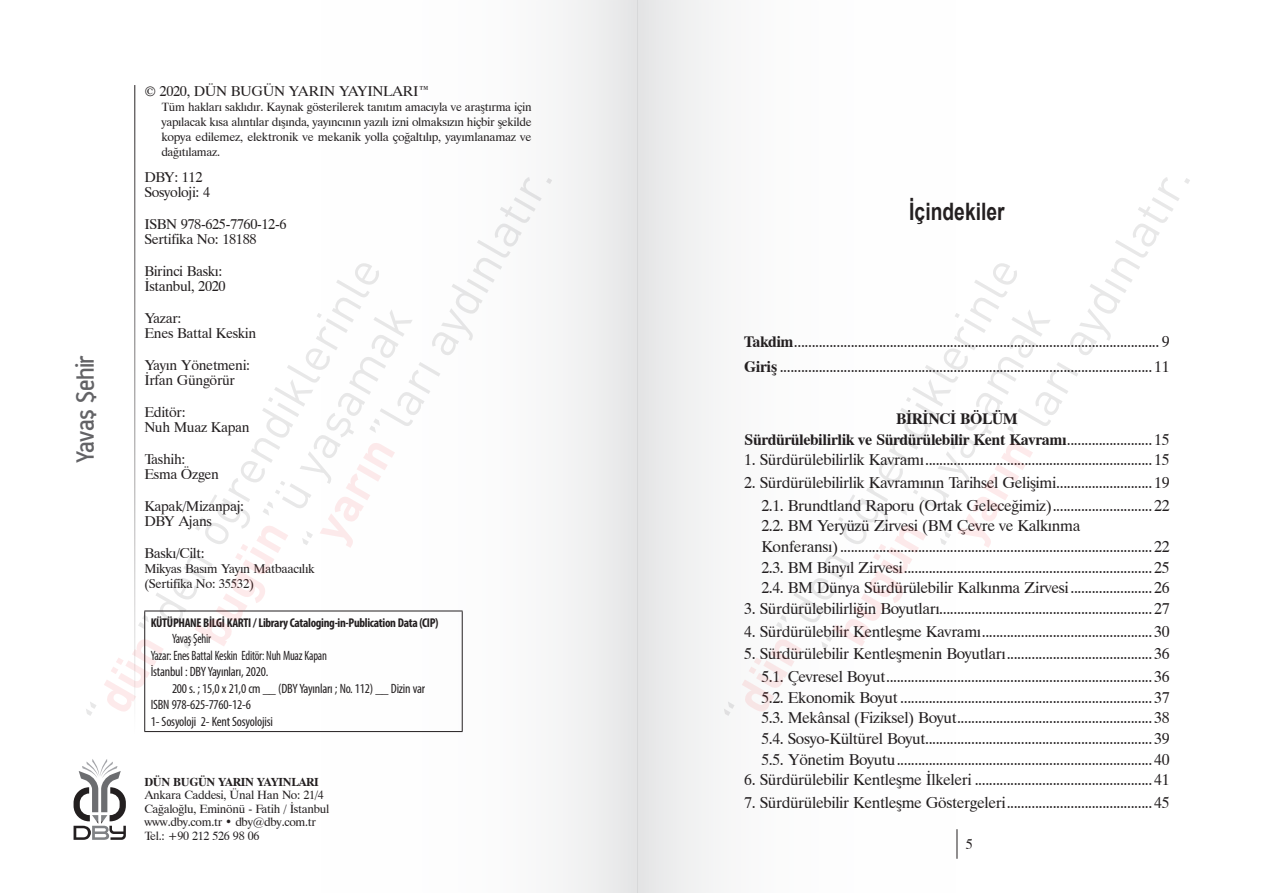
<style>
.page{position:relative;width:1276px;height:893px;background:#fff}
.page>*{position:absolute;margin:0;border:0;box-sizing:border-box;transform-origin:0 0}
.t1{font:500 27px "AF Battersea";letter-spacing:-.025em;color:#636366}
.t2{font:700 24px "Arial";color:#231f20;scale:.8 1}
.t3{font:15.75px/20.7px "DBY";letter-spacing:-.025em;color:#231f20}
.t4{font:700 15.75px/20.7px "DBY";letter-spacing:-.025em;color:#231f20;text-align:center}
.t5{font:14.25px/15px "DBY";letter-spacing:-.025em;color:#231f20}
.t6{font:condensed 13.5px/16.5px "Myriad Pro";letter-spacing:-.015em;color:#231f20}
.t7{font:condensed 13.5px/16.5px "Myriad Pro";letter-spacing:-.015em;color:#231f20;scale:.89 1}
.t8{font:700 condensed 12.75px "Myriad Pro";letter-spacing:-.025em;color:#231f20}
.t9{font:12.75px/15px "DBY";letter-spacing:-.025em;color:#231f20}
.t10{font:12px/15px "DBY";letter-spacing:-.025em;color:#231f20;text-align:justify}
.t11{font:700 12px "DBY";letter-spacing:-.025em;color:#231f20}
.s1{font-weight:700}
.s2{font-weight:400}
</style>
<div class="page">
<div style="left:638px;top:0;width:638px;height:893px;background:linear-gradient(to right,#f4f4f4,#fff)"></div>
<div style="left:0;top:0;width:638px;height:893px;background:linear-gradient(to right,#fff,#f4f4f4)"></div>
<hr style="left:956px;top:829px;width:1px;height:30px;background:#231f20">
<hr style="left:144px;top:611px;width:318px;height:1px;background:#231f20">
<hr style="left:144px;top:611px;width:1px;height:120px;background:#231f20">
<hr style="left:462px;top:611px;width:1px;height:120px;background:#231f20">
<hr style="left:144px;top:731px;width:318px;height:1px;background:#231f20">
<hr style="left:134px;top:85px;width:1px;height:649px;background:#231f20">
<svg style="left:74px;top:759px;width:52px;height:81px"></svg>
<svg style="left:369px;top:177px;width:183px;height:256px"></svg>
<svg style="left:183px;top:309px;width:230px;height:340px"></svg>
<svg style="left:138px;top:263px;width:241px;height:366px"></svg>
<svg style="left:104px;top:639px;width:60px;height:73px"></svg>
<svg style="left:86px;top:701px;width:11px;height:15px"></svg>
<svg style="left:1007px;top:177px;width:183px;height:256px"></svg>
<svg style="left:821px;top:309px;width:229px;height:340px"></svg>
<svg style="left:776px;top:263px;width:241px;height:366px"></svg>
<svg style="left:742px;top:639px;width:60px;height:73px"></svg>
<svg style="left:724px;top:701px;width:10px;height:15px"></svg>
<h1 class="t1" style="left:72px;top:463px;width:109px;rotate:-90deg">Yavaş Şehir</h1>
<p class="t5" style="left:144px;top:83px;width:287px">© 2020, DÜN BUGÜN YARIN YAYINLARI™</p>
<p class="t10" style="left:161px;top:99px;width:372px">Tüm hakları saklıdır. Kaynak gösterilerek tanıtım amacıyla ve araştırma için yapılacak kısa alıntılar dışında, yayıncının yazılı izni olmaksızın hiçbir şekilde kopya edilemez, elektronik ve mekanik yolla çoğaltılıp, yayımlanamaz ve dağıtılamaz.</p>
<p class="t5" style="left:144px;top:169px;width:67px">DBY: 112<br>Sosyoloji: 4</p>
<p class="t5" style="left:144px;top:216px;width:144px">ISBN 978-625-7760-12-6<br>Sertifika No: 18188</p>
<p class="t5" style="left:144px;top:263px;width:83px">Birinci Baskı:<br>İstanbul, 2020</p>
<p class="t5" style="left:144px;top:310px;width:113px">Yazar:<br>Enes Battal Keskin</p>
<p class="t5" style="left:144px;top:357px;width:107px">Yayın Yönetmeni:<br>İrfan Güngörür</p>
<p class="t5" style="left:144px;top:404px;width:107px">Editör:<br>Nuh Muaz Kapan</p>
<p class="t5" style="left:144px;top:451px;width:76px">Tashih:<br>Esma Özgen</p>
<p class="t5" style="left:144px;top:498px;width:101px">Kapak/Mizanpaj:<br>DBY Ajans</p>
<p class="t5" style="left:144px;top:545px;width:62px">Baskı/Cilt:</p>
<p class="t9" style="left:144px;top:561px;width:172px">Mikyas Basım Yayın Matbaacılık (Sertifika No: 35532)</p>
<p class="t8" style="left:151px;top:614px;width:289px">KÜTÜPHANE BİLGİ KARTI / Library Cataloging-in-Publication Data (CIP)</p>
<p class="t7" style="left:151px;top:630px;width:199px;text-indent:21px">Yavaş Şehir<br>Yazar: Enes Battal Keskin Editör: Nuh Muaz Kapan<br>İstanbul : DBY Yayınları, 2020.</p>
<p class="t6" style="left:151px;top:680px;width:276px;text-indent:21px">200 s. ; 15,0 x 21,0 cm __ (DBY Yayınları ; No. 112) __ Dizin var<br>ISBN 978-625-7760-12-6<br>1- Sosyoloji 2- Kent Sosyolojisi</p>
<p class="t11" style="left:144px;top:774px;width:176px">DÜN BUGÜN YARIN YAYINLARI</p>
<p class="t10" style="left:144px;top:788px;width:186px;line-height:13.5px;text-align:left">Ankara Caddesi, Ünal Han No: 21/4<br>Cağaloğlu, Eminönü - Fatih / İstanbul www.dby.com.tr • dby@dby.com.tr<br>Tel.: +90 212 526 98 06</p>
<h2 class="t2" style="left:909px;top:195px;width:121px">İçindekiler</h2>
<p class="t3" style="left:744px;top:329px;width:427px;line-height:24.9px"><span class="s1">Takdim</span> ....................................................................................................... 9<br><span class="s1">Giriş</span> .........................................................................................................11</p>
<p class="t4" style="left:744px;top:408px;width:427px">BİrİNcİ BöLüm<br>Sürdürülebilirlik ve Sürdürülebilir Kent Kavramı <span class="s2">........................15</span></p>
<p class="t3" style="left:744px;top:449px;width:427px">1. Sürdürülebilirlik Kavramı ................................................................15</p>
<p class="t3" style="left:744px;top:471px;width:427px;line-height:22.8px;text-align:right">2. Sürdürülebilirlik Kavramının Tarihsel Gelişimi ...........................19<br>2.1. Brundtland Raporu (Ortak Geleceğimiz) ............................22</p>
<p class="t3" style="left:761px;top:515px;width:410px">2.2. BM Yeryüzü Zirvesi (BM Çevre ve Kalkınma<br>Konferansı) ........................................................................................22<br>2.3. BM Binyıl Zirvesi ......................................................................25<br>2.4. BM Dünya Sürdürülebilir Kalkınma Zirvesi .......................26</p>
<p class="t3" style="left:744px;top:598px;width:427px">3. Sürdürülebilirliğin Boyutları............................................................27</p>
<p class="t3" style="left:744px;top:621px;width:427px">4. Sürdürülebilir Kentleşme Kavramı ................................................30</p>
<p class="t3" style="left:744px;top:642px;width:427px;line-height:22.8px;text-align:right">5. Sürdürülebilir Kentleşmenin Boyutları .........................................36<br>5.1. Çevresel Boyut ...........................................................................36</p>
<p class="t3" style="left:761px;top:687px;width:410px;text-align:justify">5.2. Ekonomik Boyut .......................................................................37<br>5.3. Mekânsal (Fiziksel) Boyut .......................................................38<br>5.4. Sosyo-Kültürel Boyut................................................................39<br>5.5. Yönetim Boyutu ........................................................................40</p>
<p class="t3" style="left:744px;top:769px;width:427px">6. Sürdürülebilir Kentleşme İlkeleri ..................................................41</p>
<p class="t3" style="left:744px;top:792px;width:427px">7. Sürdürülebilir Kentleşme Göstergeleri .........................................45</p>
<p class="t5" style="left:966px;top:837px;width:9px">5</p>
</div>
